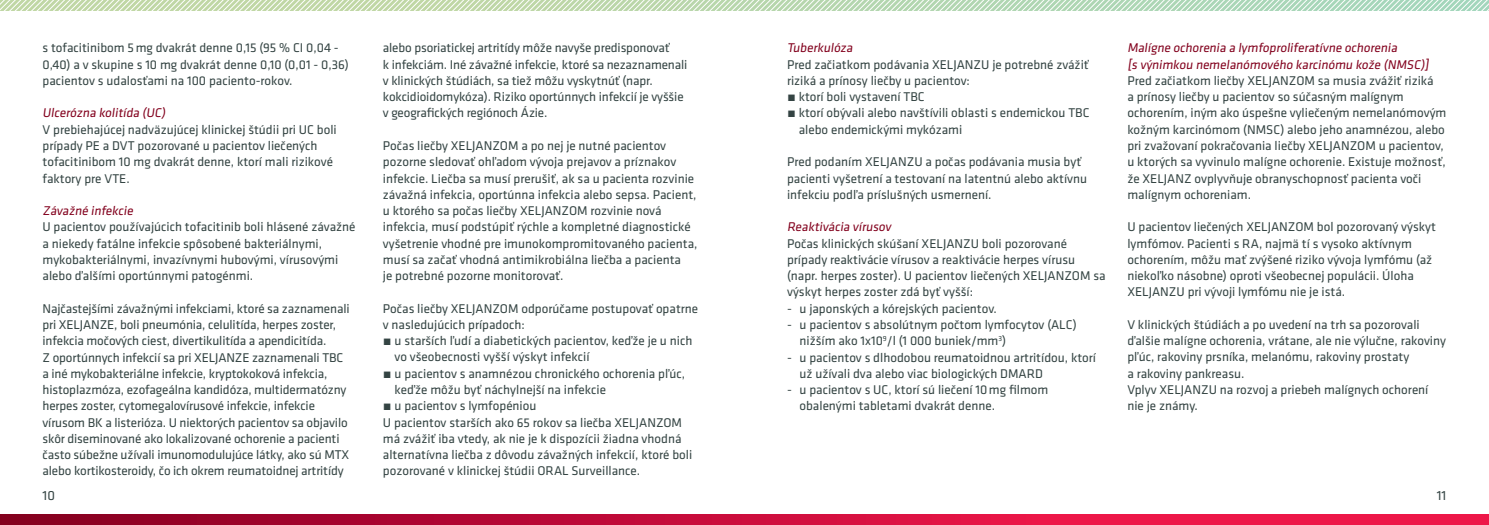
<style>
.page{position:relative;width:1489px;height:525px;background:#fff}
.page>*{position:absolute;margin:0;border:0;box-sizing:border-box;transform-origin:0 0}
.t1{font:13.75px "Klavika";color:#344443}
.t2{font:13.12px/16.2px "Klavika";color:#344443}
.t3{font:13.12px/16.2px "Klavika";color:#82011d}
</style>
<div class="page">
<svg style="left:0;top:514px;width:1488px;height:10px;background:#c60d39"></svg>
<svg style="left:0;top:0;width:1488px;height:11px;background:#c8e0c2"></svg>
<p class="t2" style="left:43px;top:39px;width:308px">s tofacitinibom 5mg dvakrát denne 0,15 (95 % CI 0,04 -<br>0,40) a v skupine s 10 mg dvakrát denne 0,10 (0,01 - 0,36) pacientov s udalosťami na 100 paciento-rokov.</p>
<p class="t3" style="left:43px;top:104px;width:127px">Ulcerózna kolitída (UC)</p>
<p class="t2" style="left:43px;top:121px;width:296px">V prebiehajúcej nadväzujúcej klinickej štúdii pri UC boli prípady PE a DVT pozorované u pacientov liečených tofacitinibom 10 mg dvakrát denne, ktorí mali rizikové faktory pre VTE.</p>
<p class="t3" style="left:43px;top:202px;width:94px">Závažné infekcie</p>
<p class="t2" style="left:43px;top:218px;width:314px">U pacientov používajúcich tofacitinib boli hlásené závažné a niekedy fatálne infekcie spôsobené bakteriálnymi, mykobakteriálnymi, invazívnymi hubovými, vírusovými alebo ďalšími oportúnnymi patogénmi.</p>
<p class="t2" style="left:43px;top:299px;width:308px">Najčastejšími závažnými infekciami, ktoré sa zaznamenali pri XELJANZE, boli pneumónia, celulitída, herpes zoster, infekcia močových ciest, divertikulitída a apendicitída.<br>Z oportúnnych infekcií sa pri XELJANZE zaznamenali TBC a iné mykobakteriálne infekcie, kryptokoková infekcia, histoplazmóza, ezofageálna kandidóza, multidermatózny herpes zoster, cytomegalovírusové infekcie, infekcie vírusom BK a listerióza. U niektorých pacientov sa objavilo skôr diseminované ako lokalizované ochorenie a pacienti často súbežne užívali imunomodulujúce látky, ako sú MTX alebo kortikosteroidy, čo ich okrem reumatoidnej artritídy</p>
<p class="t2" style="left:383px;top:39px;width:306px">alebo psoriatickej artritídy môže navyše predisponovať<br>k infekciám. Iné závažné infekcie, ktoré sa nezaznamenali v klinických štúdiách, sa tiež môžu vyskytnúť (napr. kokcidioidomykóza). Riziko oportúnnych infekcií je vyššie v geografických regiónoch Ázie.</p>
<p class="t2" style="left:383px;top:137px;width:316px">Počas liečby XELJANZOM a po nej je nutné pacientov pozorne sledovať ohľadom vývoja prejavov a príznakov infekcie. Liečba sa musí prerušiť, ak sa u pacienta rozvinie závažná infekcia, oportúnna infekcia alebo sepsa. Pacient, u ktorého sa počas liečby XELJANZOM rozvinie nová infekcia, musí podstúpiť rýchle a kompletné diagnostické vyšetrenie vhodné pre imunokompromitovaného pacienta, musí sa začať vhodná antimikrobiálna liečba a pacienta<br>je potrebné pozorne monitorovať.</p>
<p class="t2" style="left:383px;top:299px;width:317px">Počas liečby XELJANZOM odporúčame postupovať opatrne v nasledujúcich prípadoch:</p>
<p class="t2" style="left:394px;top:332px;width:299px;text-indent:-12px">• u starších ľudí a diabetických pacientov, keďže je u nich vo všeobecnosti vyšší výskyt infekcií</p>
<p class="t2" style="left:394px;top:364px;width:292px;text-indent:-12px">• u pacientov s anamnézou chronického ochorenia pľúc, keďže môžu byť náchylnejší na infekcie</p>
<p class="t2" style="left:383px;top:397px;width:311px">• u pacientov s lymfopéniou<br>U pacientov starších ako 65 rokov sa liečba XELJANZOM má zvážiť iba vtedy, ak nie je k dispozícii žiadna vhodná alternatívna liečba z dôvodu závažných infekcií, ktoré boli pozorované v klinickej štúdii ORAL Surveillance.</p>
<p class="t3" style="left:787px;top:39px;width:69px">Tuberkulóza</p>
<p class="t2" style="left:787px;top:56px;width:303px">Pred začiatkom podávania XELJANZU je potrebné zvážiť riziká a prínosy liečby u pacientov:</p>
<p class="t2" style="left:787px;top:88px;width:139px">• ktorí boli vystavení TBC</p>
<p class="t2" style="left:798px;top:104px;width:292px;text-indent:-12px">• ktorí obývali alebo navštívili oblasti s endemickou TBC alebo endemickými mykózami</p>
<p class="t2" style="left:787px;top:153px;width:301px">Pred podaním XELJANZU a počas podávania musia byť pacienti vyšetrení a testovaní na latentnú alebo aktívnu infekciu podľa príslušných usmernení.</p>
<p class="t3" style="left:787px;top:218px;width:108px">Reaktivácia vírusov</p>
<p class="t2" style="left:787px;top:234px;width:320px">Počas klinických skúšaní XELJANZU boli pozorované prípady reaktivácie vírusov a reaktivácie herpes vírusu (napr. herpes zoster). U pacientov liečených XELJANZOM sa výskyt herpes zoster zdá byť vyšší:</p>
<p class="t2" style="left:787px;top:299px;width:211px">- u japonských a kórejských pacientov.</p>
<p class="t2" style="left:799px;top:316px;width:279px;text-indent:-12px">- u pacientov s absolútnym počtom lymfocytov (ALC) nižším ako 1x10<sup>9</sup>/l (1 000 buniek/mm<sup>3</sup>)</p>
<p class="t2" style="left:799px;top:348px;width:298px;text-indent:-12px">- u pacientov s dlhodobou reumatoidnou artritídou, ktorí už užívali dva alebo viac biologických DMARD</p>
<p class="t2" style="left:799px;top:381px;width:250px;text-indent:-12px">- u pacientov s UC, ktorí sú liečení 10mg filmom obalenými tabletami dvakrát denne.</p>
<p class="t3" style="left:1127px;top:39px;width:305px">Malígne ochorenia a lymfoproliferatívne ochorenia<br>[s výnimkou nemelanómového karcinómu kože (NMSC)]</p>
<p class="t2" style="left:1127px;top:72px;width:320px">Pred začiatkom liečby XELJANZOM sa musia zvážiť riziká<br>a prínosy liečby u pacientov so súčasným malígnym ochorením, iným ako úspešne vyliečeným nemelanómovým kožným karcinómom (NMSC) alebo jeho anamnézou, alebo pri zvažovaní pokračovania liečby XELJANZOM u pacientov, u ktorých sa vyvinulo malígne ochorenie. Existuje možnosť, že XELJANZ ovplyvňuje obranyschopnosť pacienta voči malígnym ochoreniam.</p>
<p class="t2" style="left:1127px;top:218px;width:310px">U pacientov liečených XELJANZOM bol pozorovaný výskyt lymfómov. Pacienti s RA, najmä tí s vysoko aktívnym ochorením, môžu mať zvýšené riziko vývoja lymfómu (až niekoľko násobne) oproti všeobecnej populácii. Úloha XELJANZU pri vývoji lymfómu nie je istá.</p>
<p class="t2" style="left:1127px;top:316px;width:320px">V klinických štúdiách a po uvedení na trh sa pozorovali ďalšie malígne ochorenia, vrátane, ale nie výlučne, rakoviny pľúc, rakoviny prsníka, melanómu, rakoviny prostaty<br>a rakoviny pankreasu.<br>Vplyv XELJANZU na rozvoj a priebeh malígnych ochorení nie je známy.</p>
<p class="t1" style="left:43px;top:486px;width:14px">10</p>
<p class="t1" style="left:1436px;top:486px;width:11px">11</p>
</div>
